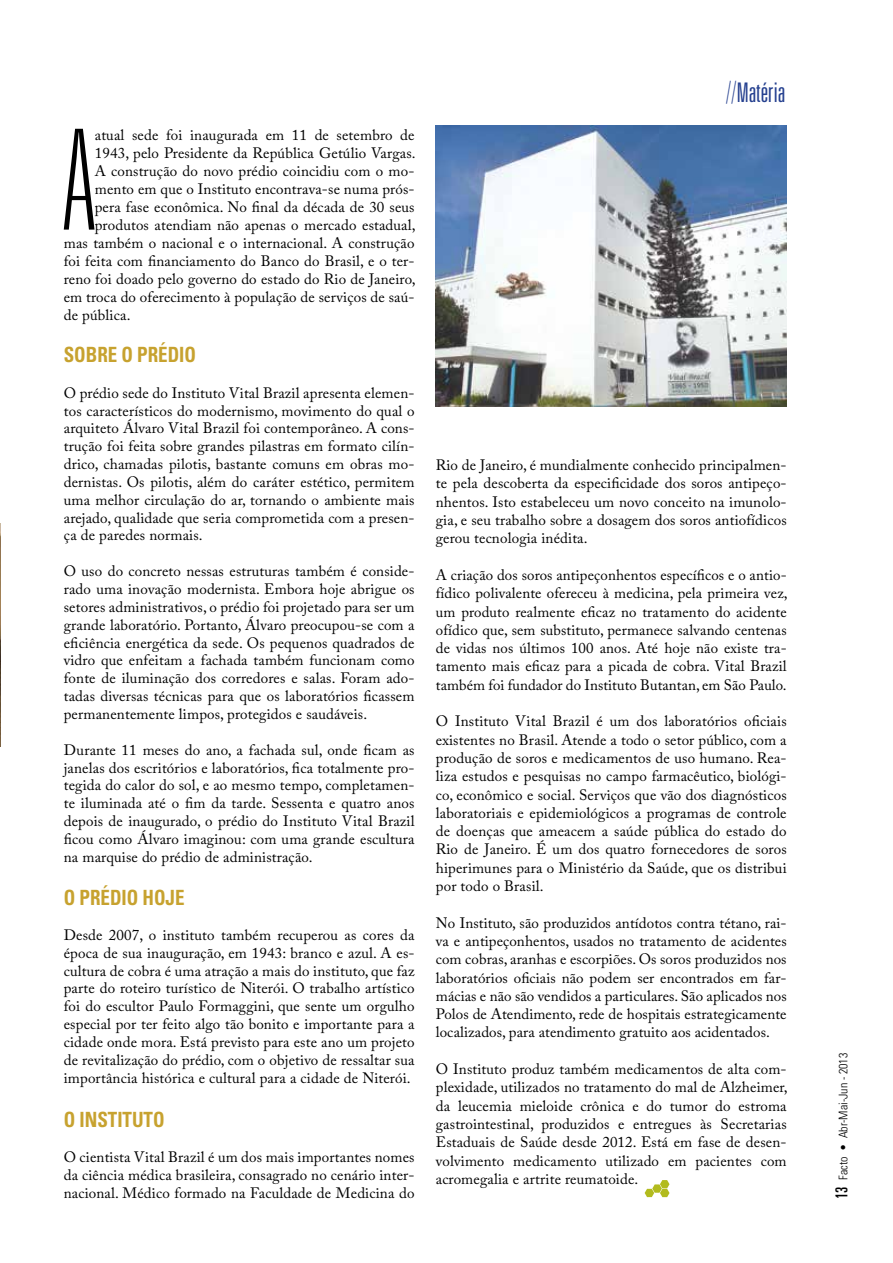
<style>
.page{position:relative;width:893px;height:1263px;background:#fff}
.page>*{position:absolute;margin:0;border:0;box-sizing:border-box;transform-origin:0 0}
.t1{font:100 ultra-condensed 139.65px "Univers";color:#000}
.t2{font:300 ultra-condensed 27px "Univers";color:#25408f}
.t3{font:700 condensed 21px "Univers";color:#c7a22f;scale:.9 1}
.t4{font:15px/18.3px "Adobe Caslon Pro";letter-spacing:.01em;color:#000;text-align:justify}
.t5{font:300 condensed 12px "Univers";color:#000}
.s1{font-weight:100}
.s2{font-weight:400;font-stretch:ultra-condensed;font-size:16.5px}
</style>
<div class="page">
<img style="left:0;top:524px;width:1px;height:223px">
<svg style="left:645px;top:1180px;width:24px;height:17px"></svg>
<img style="left:436px;top:126px;width:351px;height:280px">
<h1 class="t1" style="left:65px;top:109px;width:30px">A</h1>
<p class="t4" style="left:95px;top:125px;width:321px">atual sede foi inaugurada em 11 de setembro de</p>
<p class="t4" style="left:95px;top:143px;width:322px">1943, pelo Presidente da República Getúlio Vargas.</p>
<p class="t4" style="left:95px;top:161px;width:321px">A construção do novo prédio coincidiu com o mo-</p>
<p class="t4" style="left:95px;top:179px;width:321px">mento em que o Instituto encontrava-se numa prós-</p>
<p class="t4" style="left:95px;top:197px;width:321px">pera fase econômica. No final da década de 30 seus</p>
<p class="t4" style="left:95px;top:215px;width:322px">produtos atendiam não apenas o mercado estadual,</p>
<p class="t4" style="left:64px;top:233px;width:352px">mas também o nacional e o internacional. A construção</p>
<p class="t4" style="left:64px;top:251px;width:352px">foi feita com financiamento do Banco do Brasil, e o ter-</p>
<p class="t4" style="left:64px;top:269px;width:353px">reno foi doado pelo governo do estado do Rio de Janeiro,</p>
<p class="t4" style="left:64px;top:287px;width:352px">em troca do oferecimento à população de serviços de saú-</p>
<p class="t4" style="left:64px;top:305px;width:68px">de pública.</p>
<h3 class="t3" style="left:64px;top:342px;width:25px">SOBRE</h3>
<h3 class="t3" style="left:122px;top:342px;width:74px">O PRÉDIO</h3>
<p class="t4" style="left:64px;top:384px;width:352px;line-height:17.9px">O prédio sede do Instituto Vital Brazil apresenta elemen&shy;tos característicos do modernismo, movimento do qual o arquiteto Álvaro Vital Brazil foi contemporâneo. A cons&shy;trução foi feita sobre grandes pilastras em formato cilín&shy;drico, chamadas pilotis, bastante comuns em obras mo&shy;dernistas. Os pilotis, além do caráter estético, permitem uma melhor circulação do ar, tornando o ambiente mais arejado, qualidade que seria comprometida com a presen&shy;ça de paredes normais.</p>
<p class="t4" style="left:64px;top:562px;width:352px;line-height:17.9px">O uso do concreto nessas estruturas também é conside&shy;rado uma inovação modernista. Embora hoje abrigue os setores administrativos, o prédio foi projetado para ser um grande laboratório. Portanto, Álvaro preocupou-se com a eficiência energética da sede. Os pequenos quadrados de vidro que enfeitam a fachada também funcionam como fonte de iluminação dos corredores e salas. Foram ado&shy;tadas diversas técnicas para que os laboratórios ficassem permanentemente limpos, protegidos e saudáveis.</p>
<p class="t4" style="left:64px;top:741px;width:352px;line-height:17.9px">Durante 11 meses do ano, a fachada sul, onde ficam as janelas dos escritórios e laboratórios, fica totalmente pro&shy;tegida do calor do sol, e ao mesmo tempo, completamen&shy;te iluminada até o fim da tarde. Sessenta e quatro anos depois de inaugurado, o prédio do Instituto Vital Brazil ficou como Álvaro imaginou: com uma grande escultura na marquise do prédio de administração.</p>
<h3 class="t3" style="left:64px;top:884px;width:100px">O PRÉDIO HOJE</h3>
<p class="t4" style="left:64px;top:926px;width:352px;line-height:17.9px">Desde 2007, o instituto também recuperou as cores da época de sua inauguração, em 1943: branco e azul. A es&shy;cultura de cobra é uma atração a mais do instituto, que faz parte do roteiro turístico de Niterói. O trabalho artístico foi do escultor Paulo Formaggini, que sente um orgulho especial por ter feito algo tão bonito e importante para a cidade onde mora. Está previsto para este ano um projeto de revitalização do prédio, com o objetivo de ressaltar sua importância histórica e cultural para a cidade de Niterói.</p>
<h3 class="t3" style="left:64px;top:1106px;width:36px">O INSTITUTO</h3>
<p class="t4" style="left:64px;top:1148px;width:352px">O cientista Vital Brazil é um dos mais importantes nomes da ciência médica brasileira, consagrado no cenário inter&shy;nacional. Médico formado na Faculdade de Medicina do</p>
<h2 class="t2" style="left:726px;top:79px;width:61px"><span class="s1">//</span>Matéria</h2>
<p class="t4" style="left:436px;top:456px;width:352px">Rio de Janeiro, é mundialmente conhecido principalmen&shy;te pela descoberta da especificidade dos soros antipeço&shy;nhentos. Isto estabeleceu um novo conceito na imunolo&shy;gia, e seu trabalho sobre a dosagem dos soros antiofídicos gerou tecnologia inédita.</p>
<p class="t4" style="left:436px;top:566px;width:353px">A criação dos soros antipeçonhentos específicos e o antio&shy;fídico polivalente ofereceu à medicina, pela primeira vez, um produto realmente eficaz no tratamento do acidente ofídico que, sem substituto, permanece salvando centenas de vidas nos últimos 100 anos. Até hoje não existe tra&shy;tamento mais eficaz para a picada de cobra. Vital Brazil também foi fundador do Instituto Butantan, em São Paulo.</p>
<p class="t4" style="left:436px;top:712px;width:352px">O Instituto Vital Brazil é um dos laboratórios oficiais existentes no Brasil. Atende a todo o setor público, com a produção de soros e medicamentos de uso humano. Rea&shy;liza estudos e pesquisas no campo farmacêutico, biológi&shy;co, econômico e social. Serviços que vão dos diagnósticos laboratoriais e epidemiológicos a programas de controle de doenças que ameacem a saúde pública do estado do Rio de Janeiro. É um dos quatro fornecedores de soros hiperimunes para o Ministério da Saúde, que os distribui por todo o Brasil.</p>
<p class="t4" style="left:436px;top:913px;width:352px">No Instituto, são produzidos antídotos contra tétano, rai&shy;va e antipeçonhentos, usados no tratamento de acidentes com cobras, aranhas e escorpiões. Os soros produzidos nos laboratórios oficiais não podem ser encontrados em far&shy;mácias e não são vendidos a particulares. São aplicados nos Polos de Atendimento, rede de hospitais estrategicamente localizados, para atendimento gratuito aos acidentados.</p>
<p class="t4" style="left:436px;top:1060px;width:353px">O Instituto produz também medicamentos de alta com&shy;plexidade, utilizados no tratamento do mal de Alzheimer, da leucemia mieloide crônica e do tumor do estroma gastrointestinal, produzidos e entregues às Secretarias Estaduais de Saúde desde 2012. Está em fase de desen&shy;volvimento medicamento utilizado em pacientes com acromegalia e artrite reumatoide.</p>
<p class="t5" style="left:836px;top:1199px;width:148px;rotate:-90deg"><span class="s2">13</span> Facto • Abr-Mai-Jun - 2013</p>
</div>
